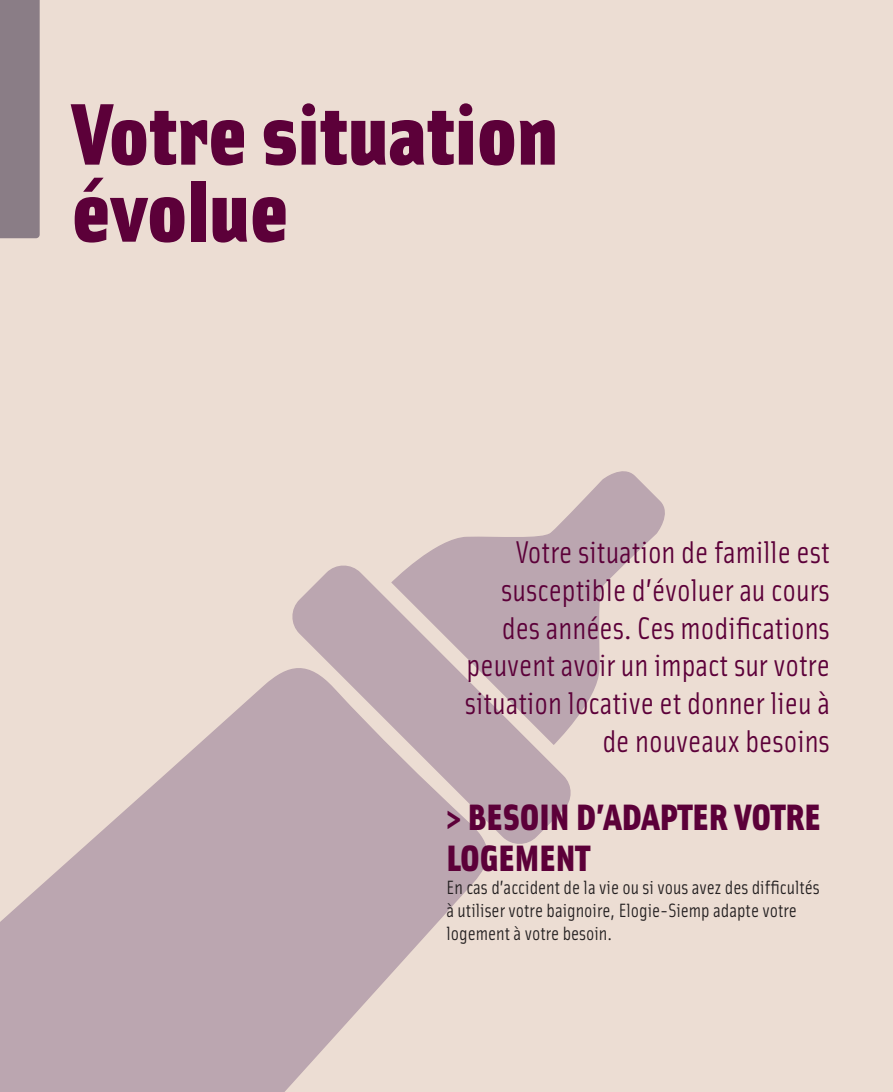
<style>
.page{position:relative;width:893px;height:1092px;background:#fff}
.page>*{position:absolute;margin:0;border:0;box-sizing:border-box;transform-origin:0 0}
.t1{font:900 87.5px/77px "Solex";color:#5c0039}
.t2{font:900 36.75px/40.2px "Solex";color:#5c0039}
.t3{font:31.5px/37.8px "Solex";color:#5c0039;text-align:right}
.t4{font:19.25px/23.1px "Solex";color:#231f20}
</style>
<div class="page">
<div style="left:0;top:0;width:893px;height:1091px;background:#ecddd3"></div>
<svg style="left:0;top:666px;width:489px;height:425px;background:#cbb9bc"></svg>
<svg style="left:291px;top:563px;width:281px;height:282px;background:#c3afb6"></svg>
<svg style="left:391px;top:469px;width:276px;height:276px;background:#cfbdbe"></svg>
<div style="left:0;top:0;width:40px;height:238px;background:#8a7d86"></div>
<p class="t1" style="left:72px;top:90px;width:488px">Votre situation évolue</p>
<p class="t3" style="left:465px;top:532px;width:367px">Votre situation de famille est susceptible d’évoluer au cours des années. Ces modifications peuvent avoir un impact sur votre situation locative et donner lieu à de nouveaux besoins</p>
<p class="t2" style="left:446px;top:795px;width:376px">&gt; BESOIN D’ADAPTER VOTRE<br>LOGEMENT</p>
<p class="t4" style="left:446px;top:874px;width:375px">En cas d’accident de la vie ou si vous avez des difficultés à utiliser votre baignoire, Elogie-Siemp adapte votre logement à votre besoin.</p>
</div>
